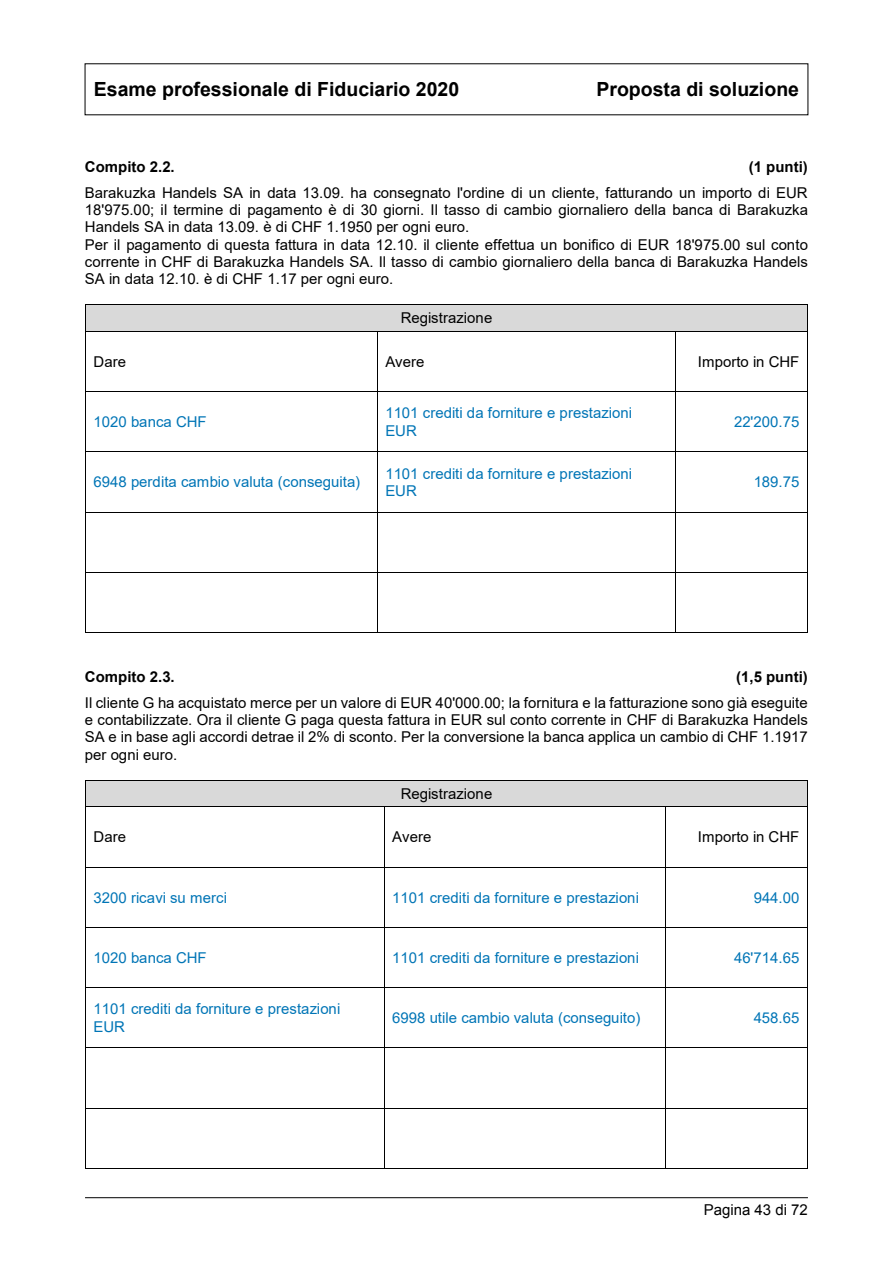
<style>
.page{position:relative;width:893px;height:1263px;background:#fff}
.page>*{position:absolute;margin:0;border:0;box-sizing:border-box;transform-origin:0 0}
.t1{font:700 19.5px "Arial";color:#000}
.t2{font:700 18px "Arial";color:#000}
.t3{font:15px/17.2px "Arial";color:#000}
.t4{font:15px/17.2px "Arial";color:#0075b6}
.t5{font:700 15px "Arial";letter-spacing:.005em;color:#000}
</style>
<div class="page">
<div style="left:86px;top:305px;width:721px;height:26px;background:#d9d9d9"></div>
<hr style="left:86px;top:304px;width:721px;height:1px;background:#000">
<svg style="left:85px;top:304px;width:1px;height:27px"></svg>
<hr style="left:86px;top:331px;width:291px;height:1px;background:#000">
<hr style="left:378px;top:331px;width:297px;height:1px;background:#000">
<hr style="left:675px;top:331px;width:132px;height:1px;background:#000">
<svg style="left:807px;top:304px;width:1px;height:27px"></svg>
<hr style="left:85px;top:331px;width:1px;height:60px;background:#000">
<hr style="left:377px;top:331px;width:1px;height:60px;background:#000">
<hr style="left:675px;top:331px;width:1px;height:60px;background:#000">
<hr style="left:807px;top:331px;width:1px;height:60px;background:#000">
<hr style="left:86px;top:391px;width:291px;height:1px;background:#000">
<hr style="left:378px;top:391px;width:297px;height:1px;background:#000">
<hr style="left:675px;top:391px;width:132px;height:1px;background:#000">
<hr style="left:85px;top:392px;width:1px;height:59px;background:#000">
<hr style="left:377px;top:392px;width:1px;height:59px;background:#000">
<hr style="left:675px;top:392px;width:1px;height:59px;background:#000">
<hr style="left:807px;top:392px;width:1px;height:59px;background:#000">
<hr style="left:86px;top:451px;width:291px;height:1px;background:#000">
<hr style="left:378px;top:451px;width:297px;height:1px;background:#000">
<hr style="left:675px;top:451px;width:132px;height:1px;background:#000">
<hr style="left:85px;top:452px;width:1px;height:60px;background:#000">
<hr style="left:377px;top:452px;width:1px;height:60px;background:#000">
<hr style="left:675px;top:452px;width:1px;height:60px;background:#000">
<hr style="left:807px;top:452px;width:1px;height:60px;background:#000">
<hr style="left:86px;top:512px;width:291px;height:1px;background:#000">
<hr style="left:378px;top:512px;width:297px;height:1px;background:#000">
<hr style="left:675px;top:512px;width:132px;height:1px;background:#000">
<hr style="left:85px;top:512px;width:1px;height:60px;background:#000">
<hr style="left:377px;top:512px;width:1px;height:60px;background:#000">
<hr style="left:675px;top:512px;width:1px;height:60px;background:#000">
<hr style="left:807px;top:512px;width:1px;height:60px;background:#000">
<hr style="left:86px;top:572px;width:291px;height:1px;background:#000">
<hr style="left:378px;top:572px;width:297px;height:1px;background:#000">
<hr style="left:675px;top:572px;width:132px;height:1px;background:#000">
<hr style="left:85px;top:573px;width:1px;height:59px;background:#000">
<hr style="left:86px;top:632px;width:291px;height:1px;background:#000">
<hr style="left:377px;top:573px;width:1px;height:59px;background:#000">
<hr style="left:378px;top:632px;width:297px;height:1px;background:#000">
<hr style="left:675px;top:573px;width:1px;height:59px;background:#000">
<hr style="left:675px;top:632px;width:132px;height:1px;background:#000">
<hr style="left:807px;top:573px;width:1px;height:59px;background:#000">
<div style="left:86px;top:781px;width:721px;height:25px;background:#d9d9d9"></div>
<hr style="left:86px;top:780px;width:721px;height:1px;background:#000">
<svg style="left:85px;top:780px;width:1px;height:27px"></svg>
<hr style="left:86px;top:806px;width:298px;height:1px;background:#000">
<hr style="left:384px;top:806px;width:281px;height:1px;background:#000">
<hr style="left:666px;top:806px;width:141px;height:1px;background:#000">
<svg style="left:807px;top:780px;width:1px;height:27px"></svg>
<hr style="left:85px;top:807px;width:1px;height:60px;background:#000">
<hr style="left:384px;top:807px;width:1px;height:60px;background:#000">
<hr style="left:665px;top:807px;width:1px;height:60px;background:#000">
<hr style="left:807px;top:807px;width:1px;height:60px;background:#000">
<hr style="left:86px;top:867px;width:298px;height:1px;background:#000">
<hr style="left:384px;top:867px;width:281px;height:1px;background:#000">
<hr style="left:666px;top:867px;width:141px;height:1px;background:#000">
<hr style="left:85px;top:867px;width:1px;height:60px;background:#000">
<hr style="left:384px;top:867px;width:1px;height:60px;background:#000">
<hr style="left:665px;top:867px;width:1px;height:60px;background:#000">
<hr style="left:807px;top:867px;width:1px;height:60px;background:#000">
<hr style="left:86px;top:927px;width:298px;height:1px;background:#000">
<hr style="left:384px;top:927px;width:281px;height:1px;background:#000">
<hr style="left:666px;top:927px;width:141px;height:1px;background:#000">
<hr style="left:85px;top:928px;width:1px;height:59px;background:#000">
<hr style="left:384px;top:928px;width:1px;height:59px;background:#000">
<hr style="left:665px;top:928px;width:1px;height:59px;background:#000">
<hr style="left:807px;top:928px;width:1px;height:59px;background:#000">
<hr style="left:86px;top:987px;width:298px;height:1px;background:#000">
<hr style="left:384px;top:987px;width:281px;height:1px;background:#000">
<hr style="left:666px;top:987px;width:141px;height:1px;background:#000">
<hr style="left:85px;top:988px;width:1px;height:59px;background:#000">
<hr style="left:384px;top:988px;width:1px;height:59px;background:#000">
<hr style="left:665px;top:988px;width:1px;height:59px;background:#000">
<hr style="left:807px;top:988px;width:1px;height:59px;background:#000">
<hr style="left:86px;top:1047px;width:298px;height:1px;background:#000">
<hr style="left:384px;top:1047px;width:281px;height:1px;background:#000">
<hr style="left:666px;top:1047px;width:141px;height:1px;background:#000">
<hr style="left:85px;top:1048px;width:1px;height:60px;background:#000">
<hr style="left:384px;top:1048px;width:1px;height:60px;background:#000">
<hr style="left:665px;top:1048px;width:1px;height:60px;background:#000">
<hr style="left:807px;top:1048px;width:1px;height:60px;background:#000">
<hr style="left:86px;top:1108px;width:298px;height:1px;background:#000">
<hr style="left:384px;top:1108px;width:281px;height:1px;background:#000">
<hr style="left:666px;top:1108px;width:141px;height:1px;background:#000">
<hr style="left:85px;top:1108px;width:1px;height:60px;background:#000">
<hr style="left:86px;top:1168px;width:298px;height:1px;background:#000">
<hr style="left:384px;top:1108px;width:1px;height:60px;background:#000">
<hr style="left:384px;top:1168px;width:281px;height:1px;background:#000">
<hr style="left:665px;top:1108px;width:1px;height:60px;background:#000">
<hr style="left:666px;top:1168px;width:141px;height:1px;background:#000">
<hr style="left:807px;top:1108px;width:1px;height:60px;background:#000">
<hr style="left:85px;top:1197px;width:723px;height:1px;background:#000">
<p class="t2" style="left:85px;top:71px;width:339px">Esame professionale di Fiduciario 2020</p>
<h1 class="t1" style="left:94px;top:77px;width:367px">Esame professionale di Fiduciario 2020</h1>
<h1 class="t1" style="left:596px;top:77px;width:204px">Proposta di soluzione</h1>
<p class="t5" style="left:85px;top:156px;width:91px">Compito 2.2.</p>
<p class="t5" style="left:749px;top:156px;width:61px">(1 punti)</p>
<p class="t3" style="left:85px;top:184px;width:725px">Barakuzka Handels SA in data 13.09. ha consegnato l'ordine di un cliente, fatturando un importo di EUR 18'975.00; il termine di pagamento è di 30 giorni. Il tasso di cambio giornaliero della banca di Barakuzka Handels SA in data 13.09. è di CHF 1.1950 per ogni euro.<br>Per il pagamento di questa fattura in data 12.10. il cliente effettua un bonifico di EUR 18'975.00 sul conto corrente in CHF di Barakuzka Handels SA. Il tasso di cambio giornaliero della banca di Barakuzka Handels SA in data 12.10. è di CHF 1.17 per ogni euro.</p>
<p class="t3" style="left:401px;top:309px;width:93px">Registrazione</p>
<p class="t3" style="left:94px;top:353px;width:34px">Dare</p>
<p class="t3" style="left:385px;top:353px;width:41px">Avere</p>
<p class="t3" style="left:698px;top:353px;width:103px">Importo in CHF</p>
<p class="t4" style="left:94px;top:413px;width:115px">1020 banca CHF</p>
<p class="t4" style="left:385px;top:404px;width:248px">1101 crediti da forniture e prestazioni<br>EUR</p>
<p class="t4" style="left:734px;top:413px;width:67px">22'200.75</p>
<p class="t4" style="left:94px;top:473px;width:268px">6948 perdita cambio valuta (conseguita)</p>
<p class="t4" style="left:385px;top:465px;width:248px">1101 crediti da forniture e prestazioni<br>EUR</p>
<p class="t4" style="left:754px;top:473px;width:47px">189.75</p>
<p class="t5" style="left:85px;top:666px;width:91px">Compito 2.3.</p>
<p class="t5" style="left:736px;top:666px;width:73px">(1,5 punti)</p>
<p class="t3" style="left:85px;top:694px;width:724px;text-align:justify">Il cliente G ha acquistato merce per un valore di EUR 40'000.00; la fornitura e la fatturazione sono già eseguite e contabilizzate. Ora il cliente G paga questa fattura in EUR sul conto corrente in CHF di Barakuzka Handels SA e in base agli accordi detrae il 2% di sconto. Per la conversione la banca applica un cambio di CHF 1.1917 per ogni euro.</p>
<p class="t3" style="left:401px;top:785px;width:93px">Registrazione</p>
<p class="t3" style="left:94px;top:828px;width:34px">Dare</p>
<p class="t3" style="left:392px;top:828px;width:41px">Avere</p>
<p class="t3" style="left:698px;top:828px;width:103px">Importo in CHF</p>
<p class="t4" style="left:94px;top:888px;width:135px">3200 ricavi su merci</p>
<p class="t4" style="left:392px;top:888px;width:248px">1101 crediti da forniture e prestazioni</p>
<p class="t4" style="left:754px;top:888px;width:47px">944.00</p>
<p class="t4" style="left:94px;top:949px;width:115px">1020 banca CHF</p>
<p class="t4" style="left:392px;top:949px;width:248px">1101 crediti da forniture e prestazioni</p>
<p class="t4" style="left:734px;top:949px;width:67px">46'714.65</p>
<p class="t4" style="left:94px;top:1000px;width:248px">1101 crediti da forniture e prestazioni<br>EUR</p>
<p class="t4" style="left:392px;top:1009px;width:250px">6998 utile cambio valuta (conseguito)</p>
<p class="t4" style="left:754px;top:1009px;width:47px">458.65</p>
<p class="t3" style="left:704px;top:1201px;width:106px">Pagina 43 di 72</p>
</div>
